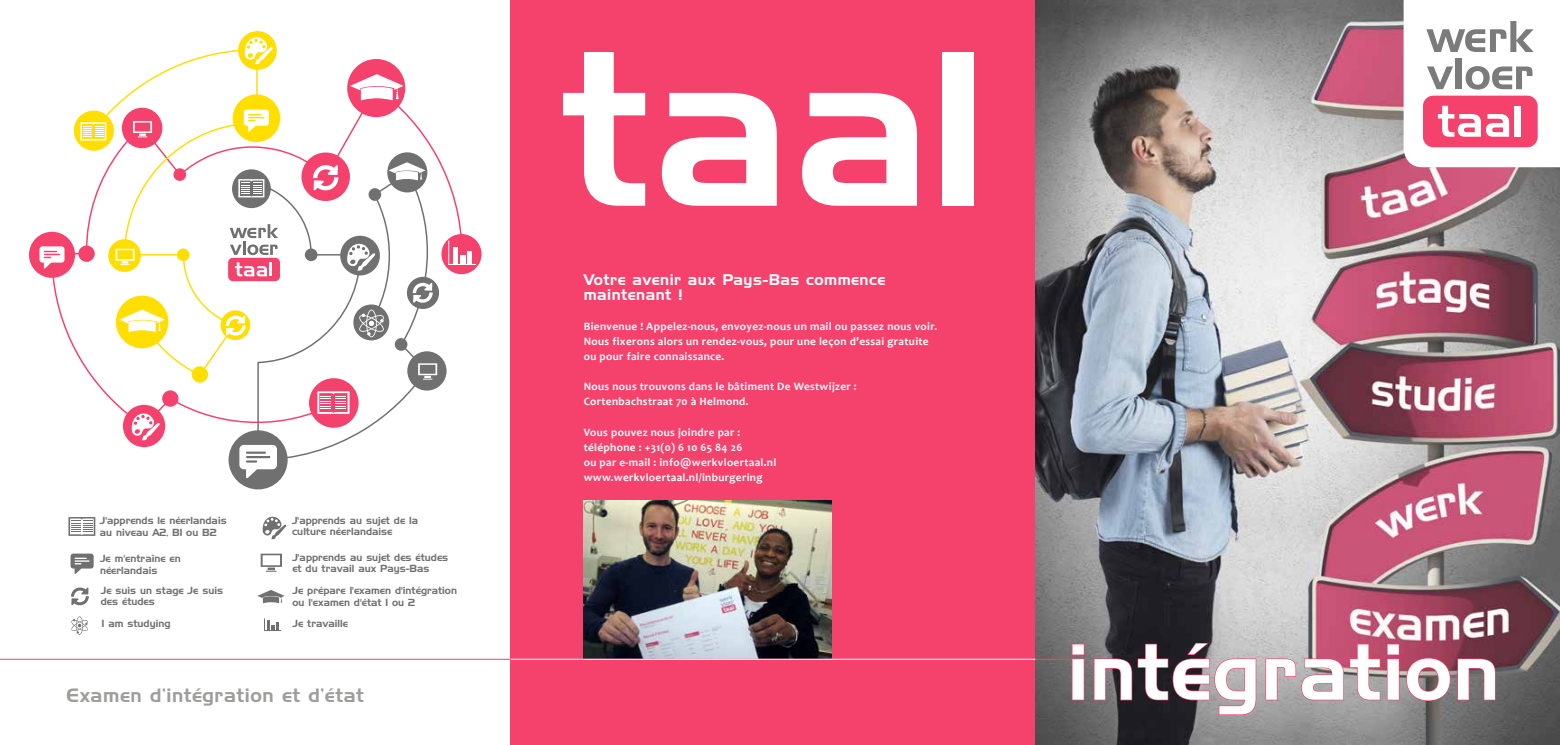
<style>
.page{position:relative;width:1560px;height:745px;background:#fff}
.page>*{position:absolute;margin:0;border:0;box-sizing:border-box;transform-origin:0 0}
.t1{font:76.88px "Handel Gothic BT";letter-spacing:.02em;color:#fff}
.t2{font:18.75px "Handel Gothic BT";letter-spacing:.03em;color:#9d9d9c}
.t3{font:15px/15px "Handel Gothic BT";letter-spacing:.03em;color:#fff}
.t4{font:700 11.25px/15px "Candara";letter-spacing:.03em;color:#fff}
.t5{font:10px/11.2px "Handel Gothic BT";color:#717071}
</style>
<div class="page">
<div style="left:510px;top:0;width:525px;height:744px;background:#f5426c"></div>
<img style="left:583px;top:500px;width:248px;height:158px">
<svg style="left:563px;top:52px;width:82px;height:154px"></svg>
<svg style="left:661px;top:93px;width:115px;height:113px"></svg>
<svg style="left:802px;top:93px;width:114px;height:113px"></svg>
<div style="left:942px;top:52px;width:31px;height:154px;background:#fff"></div>
<img style="left:1035px;top:0;width:524px;height:744px">
<svg style="left:1403px;top:0;width:156px;height:167px"></svg>
<div style="left:1513px;top:106px;width:7px;height:31px;background:#fff"></div>
<hr style="left:0;top:658px;width:1077px;height:1px;background:#f5426c">
<svg style="left:1071px;top:642px;width:13px;height:58px"></svg>
<svg style="left:1093px;top:641px;width:163px;height:74px"></svg>
<svg style="left:1264px;top:642px;width:135px;height:58px"></svg>
<svg style="left:1405px;top:656px;width:45px;height:45px"></svg>
<svg style="left:1456px;top:657px;width:39px;height:43px"></svg>
<hr style="left:510px;top:658px;width:525px;height:1px;background:#fff">
<div style="left:441px;top:234px;width:40px;height:40px;background:#f5426c;border-radius:50%"></div>
<div style="left:228px;top:430px;width:59px;height:59px;background:#717071;border-radius:50%"></div>
<div style="left:29px;top:231px;width:46px;height:47px;background:#f5426c;border-radius:50%"></div>
<svg style="left:238px;top:31px;width:39px;height:39px"></svg>
<svg style="left:39px;top:34px;width:437px;height:444px"></svg>
<svg style="left:262px;top:516px;width:25px;height:23px"></svg>
<svg style="left:68px;top:517px;width:27px;height:18px"></svg>
<svg style="left:261px;top:553px;width:21px;height:18px"></svg>
<svg style="left:70px;top:553px;width:24px;height:20px"></svg>
<svg style="left:71px;top:587px;width:18px;height:18px"></svg>
<svg style="left:257px;top:590px;width:27px;height:13px"></svg>
<svg style="left:264px;top:618px;width:15px;height:12px"></svg>
<svg style="left:71px;top:616px;width:17px;height:18px"></svg>
<p class="t5" style="left:100px;top:514px;width:128px">J'apprends le néerlandais au niveau A2, B1 ou B2</p>
<p class="t5" style="left:292px;top:514px;width:128px">J'apprends au sujet de la culture néerlandaise</p>
<p class="t5" style="left:100px;top:552px;width:82px">Je m'entraîne en néerlandais</p>
<p class="t5" style="left:292px;top:551px;width:157px">J'apprends au sujet des études et du travail aux Pays-Bas</p>
<p class="t5" style="left:101px;top:584px;width:123px">Je suis un stage Je suis des études</p>
<p class="t5" style="left:101px;top:617px;width:70px">I am studying</p>
<p class="t5" style="left:292px;top:584px;width:166px">Je prépare l'examen d'intégration ou l'examen d'état 1 ou 2</p>
<p class="t5" style="left:292px;top:617px;width:57px">Je travaille</p>
<h2 class="t2" style="left:66px;top:683px;width:299px">Examen d’intégration et d’état</h2>
<h3 class="t3" style="left:583px;top:272px;width:303px">Votre avenir aux Pays-Bas commence maintenant !</h3>
<p class="t4" style="left:583px;top:319px;width:355px">Bienvenue ! Appelez-nous, envoyez-nous un mail ou passez nous voir.<br>Nous fixerons alors un rendez-vous, pour une leçon d’essai gratuite ou pour faire connaissance.</p>
<p class="t4" style="left:583px;top:379px;width:274px">Nous nous trouvons dans le bâtiment De Westwijzer :<br>Cortenbachstraat 70 à Helmond.</p>
<p class="t4" style="left:583px;top:424px;width:194px">Vous pouvez nous joindre par : téléphone : +31(0) 6 10 65 84 26<br>ou par e-mail : info@werkvloertaal.nl www.werkvloertaal.nl/inburgering</p>
<h1 class="t1" style="left:1067px;top:625px;width:433px">intégration</h1>
</div>
